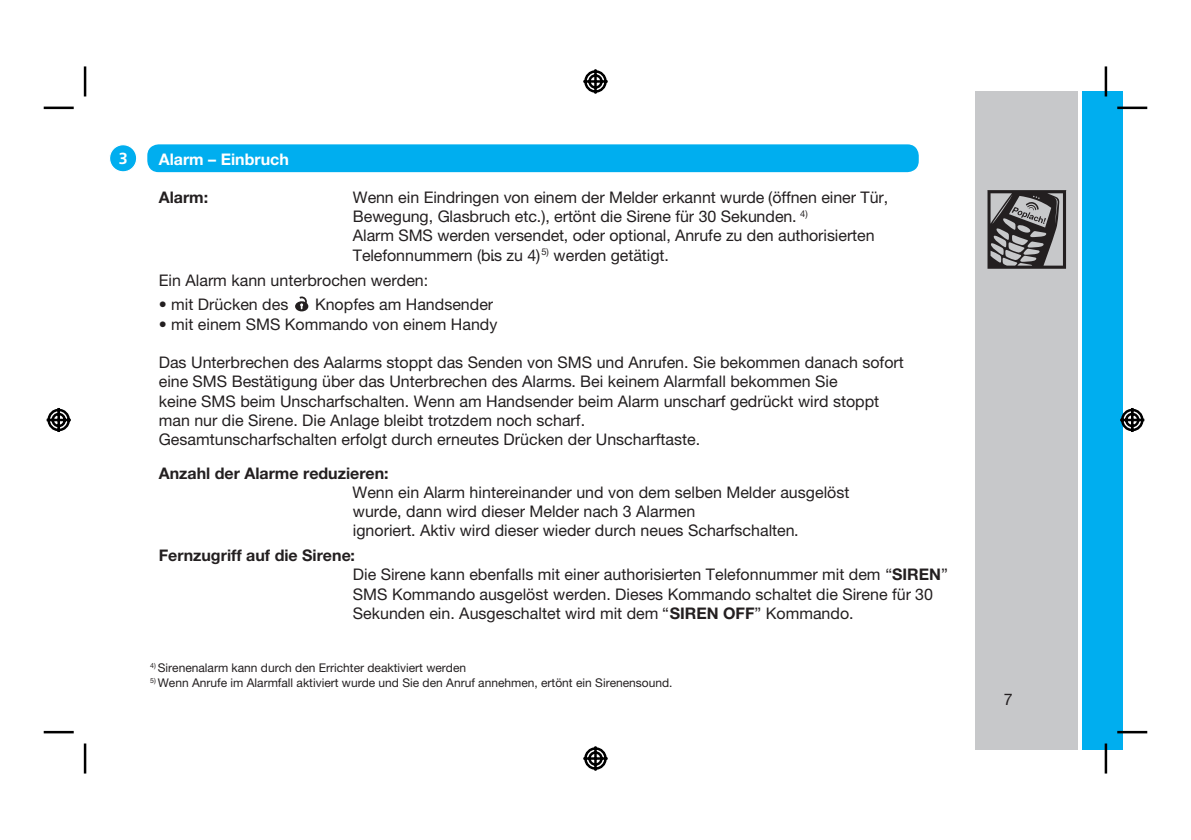
<style>
.page{position:relative;width:1191px;height:840px;background:#fff}
.page>*{position:absolute;margin:0;border:0;box-sizing:border-box;transform-origin:0 0}
.t1{font:16px/19.2px "Helvetica Neue CE";color:#231f20}
.t2{font:700 16px "Helvetica Neue CE";color:#231f20}
.t3{font:700 16px "Helvetica Neue CE";color:#fff}
.t4{font:300 16px "Frutiger CE";color:#fff}
.t5{font:12px "Helvetica Neue CE";color:#231f20}
.t6{font:9.2px "Helvetica Neue CE";color:#231f20}
.s1{font-weight:700}
</style>
<div class="page">
<div style="left:1082px;top:91px;width:41px;height:657px;background:#00aeef"></div>
<div style="left:975px;top:91px;width:102px;height:657px;background:#c7c8ca"></div>
<svg style="left:987px;top:190px;width:79px;height:78px"></svg>
<div style="left:147px;top:144px;width:771px;height:28px;background:#00aeef;border-radius:11px"></div>
<svg style="left:109px;top:144px;width:28px;height:28px"></svg>
<div style="left:108px;top:143px;width:30px;height:30px;border:1px solid #fff;border-radius:50%"></div>
<hr style="left:44px;top:106px;width:30px;height:3px;background:#000">
<hr style="left:1117px;top:106px;width:30px;height:3px;background:#000">
<hr style="left:44px;top:730px;width:30px;height:3px;background:#000">
<hr style="left:1117px;top:730px;width:30px;height:3px;background:#000">
<hr style="left:84px;top:66px;width:2px;height:30px;background:#000">
<hr style="left:84px;top:743px;width:2px;height:30px;background:#000">
<hr style="left:1104px;top:66px;width:3px;height:30px;background:#000">
<hr style="left:1104px;top:743px;width:3px;height:30px;background:#000">
<svg style="left:583px;top:69px;width:25px;height:25px"></svg>
<svg style="left:583px;top:746px;width:25px;height:25px"></svg>
<svg style="left:46px;top:408px;width:25px;height:24px"></svg>
<svg style="left:1120px;top:408px;width:25px;height:24px"></svg>
<svg style="left:295px;top:296px;width:13px;height:15px"></svg>
<p class="t4" style="left:119px;top:152px;width:10px">3</p>
<p class="t3" style="left:159px;top:153px;width:132px">Alarm – Einbruch</p>
<p class="t2" style="left:159px;top:191px;width:51px">Alarm:</p>
<p class="t1" style="left:353px;top:189px;width:537px">Wenn ein Eindringen von einem der Melder erkannt wurde (öffnen einer Tür, Bewegung, Glasbruch etc.), ertönt die Sirene für 30 Sekunden. <sup>4)<br></sup>Alarm SMS werden versendet, oder optional, Anrufe zu den authorisierten Telefonnummern (bis zu 4) werden getätigt.</p>
<p class="t6" style="left:541px;top:248px;width:9px">5)</p>
<p class="t1" style="left:491px;top:247px;width:6px">.</p>
<p class="t1" style="left:159px;top:271px;width:271px">Ein Alarm kann unterbrochen werden:</p>
<p class="t1" style="left:159px;top:296px;width:131px">• mit Drücken des</p>
<p class="t1" style="left:315px;top:296px;width:180px">Knopfes am Handsender</p>
<p class="t1" style="left:159px;top:316px;width:340px">• mit einem SMS Kommando von einem Handy</p>
<p class="t1" style="left:159px;top:354px;width:746px">Das Unterbrechen des Aalarms stoppt das Senden von SMS und Anrufen. Sie bekommen danach sofort eine SMS Bestätigung über das Unterbrechen des Alarms. Bei keinem Alarmfall bekommen Sie<br>keine SMS beim Unscharfschalten. Wenn am Handsender beim Alarm unscharf gedrückt wird stoppt man nur die Sirene. Die Anlage bleibt trotzdem noch scharf.</p>
<p class="t2" style="left:159px;top:467px;width:231px">Anzahl der Alarme reduzieren:</p>
<p class="t1" style="left:352px;top:484px;width:498px">Wenn ein Alarm hintereinander und von dem selben Melder ausgelöst wurde, dann wird dieser Melder nach 3 Alarmen<br>ignoriert. Aktiv wird dieser wieder durch neues Scharfschalten.</p>
<p class="t1" style="left:353px;top:547px;width:596px;text-indent:-194px"><span class="s1">Fernzugriff auf die Sirene:<br></span>Die Sirene kann ebenfalls mit einer authorisierten Telefonnummer mit dem “<span class="s1">SIREN</span>” SMS Kommando ausgelöst werden. Dieses Kommando schaltet die Sirene für 30<br>Sekunden ein. Ausgeschaltet wird mit dem “<span class="s1">SIREN OFF</span>” Kommando.</p>
<p class="t1" style="left:159px;top:431px;width:543px">Gesamtunscharfschalten erfolgt durch erneutes Drücken der Unscharftaste.</p>
<p class="t5" style="left:150px;top:663px;width:317px"><sup>4)</sup> Sirenenalarm kann durch den Errichter deaktiviert werden</p>
<p class="t5" style="left:150px;top:677px;width:524px"><sup>5)</sup> Wenn Anrufe im Alarmfall aktiviert wurde und Sie den Anruf annehmen, ertönt ein Sirenensound.</p>
<p class="t1" style="left:1003px;top:691px;width:10px">7</p>
</div>
